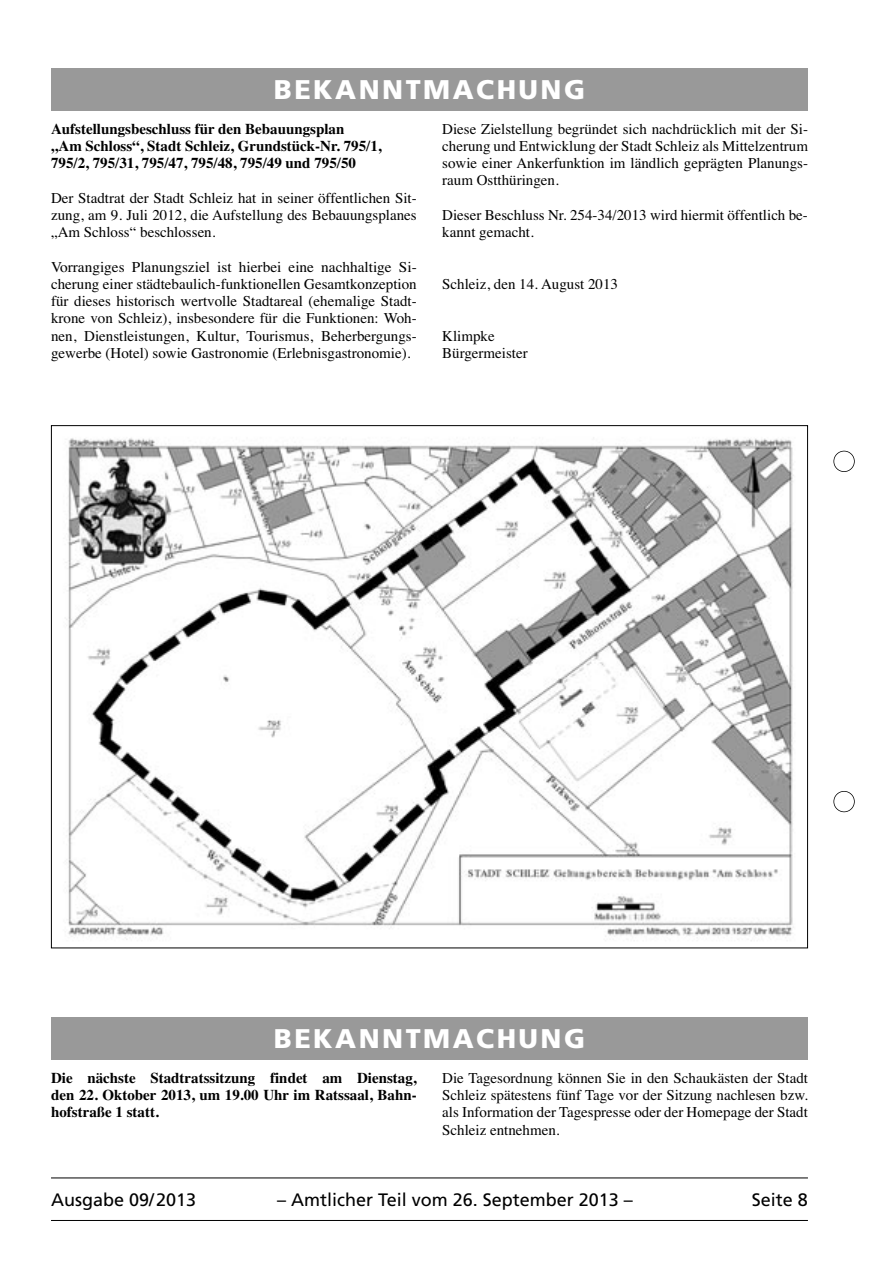
<style>
.page{position:relative;width:893px;height:1263px;background:#fff}
.page>*{position:absolute;margin:0;border:0;box-sizing:border-box;transform-origin:0 0}
.t1{font:900 27px "Frutiger";letter-spacing:.09em;color:#fff}
.t2{font:18px "Frutiger";color:#000}
.t3{font:15px/17.2px "Times";color:#000;text-align:justify}
.t4{font:700 15px/17.2px "Times";color:#000}
</style>
<div class="page">
<hr style="left:51px;top:1177px;width:757px;height:1px;background:#000">
<hr style="left:51px;top:1220px;width:757px;height:1px;background:#000">
<div style="left:833px;top:451px;width:22px;height:21px;border:2px solid #000;border-radius:50%"></div>
<div style="left:833px;top:791px;width:22px;height:21px;border:2px solid #000;border-radius:50%"></div>
<div style="left:51px;top:68px;width:757px;height:43px;background:#999"></div>
<img style="left:65px;top:438px;width:729px;height:503px">
<div style="left:51px;top:1017px;width:757px;height:43px;background:#999"></div>
<h1 class="t1" style="left:274px;top:79px;width:313px">BEKANNTMACHUNG</h1>
<p class="t4" style="left:51px;top:121px;width:332px">Aufstellungsbeschluss für den Bebauungsplan<br>„Am Schloss“, Stadt Schleiz, Grundstück-Nr. 795/1,<br>795/2, 795/31, 795/47, 795/48, 795/49 und 795/50</p>
<p class="t3" style="left:51px;top:190px;width:367px">Der Stadtrat der Stadt Schleiz hat in seiner öffentlichen Sit&shy;zung, am 9. Juli 2012, die Aufstellung des Bebauungsplanes „Am Schloss“ beschlossen.</p>
<p class="t3" style="left:51px;top:259px;width:367px">Vorrangiges Planungsziel ist hierbei eine nachhaltige Si - cherung einer städtebaulich-funktionellen Gesamtkonzeption für dieses historisch wertvolle Stadtareal (ehemalige Stadt&shy;krone von Schleiz), insbesondere für die Funktionen: Woh&shy;nen, Dienstleistungen, Kultur, Tourismus, Beherbergungs&shy;gewerbe (Hotel) sowie Gastronomie (Erlebnisgastronomie).</p>
<p class="t3" style="left:442px;top:121px;width:367px">Diese Zielstellung begründet sich nachdrücklich mit der Si&shy;cherung und Entwicklung der Stadt Schleiz als Mittelzentrum sowie einer Ankerfunktion im ländlich geprägten Planungs&shy;raum Ostthüringen.</p>
<p class="t3" style="left:442px;top:208px;width:367px">Dieser Beschluss Nr. 254-34/2013 wird hiermit öffentlich be&shy;kannt gemacht.</p>
<p class="t3" style="left:442px;top:277px;width:177px">Schleiz, den 14. August 2013</p>
<p class="t3" style="left:442px;top:328px;width:87px">Klimpke<br>Bürgermeister</p>
<h1 class="t1" style="left:274px;top:1028px;width:313px">BEKANNTMACHUNG</h1>
<p class="t4" style="left:51px;top:1070px;width:367px;text-align:justify">Die nächste Stadtratssitzung findet am Dienstag, den 22. Oktober 2013, um 19.00 Uhr im Ratssaal, Bahn&shy;hofstraße 1 statt.</p>
<p class="t3" style="left:442px;top:1070px;width:367px">Die Tagesordnung können Sie in den Schaukästen der Stadt Schleiz spätestens fünf Tage vor der Sitzung nachlesen bzw. als Information der Tagespresse oder der Homepage der Stadt Schleiz entnehmen.</p>
<p class="t2" style="left:51px;top:1193px;width:147px">Ausgabe 09/2013</p>
<p class="t2" style="left:277px;top:1193px;width:357px">– Amtlicher Teil vom 26. September 2013 –</p>
<p class="t2" style="left:752px;top:1193px;width:58px">Seite 8</p>
</div>
